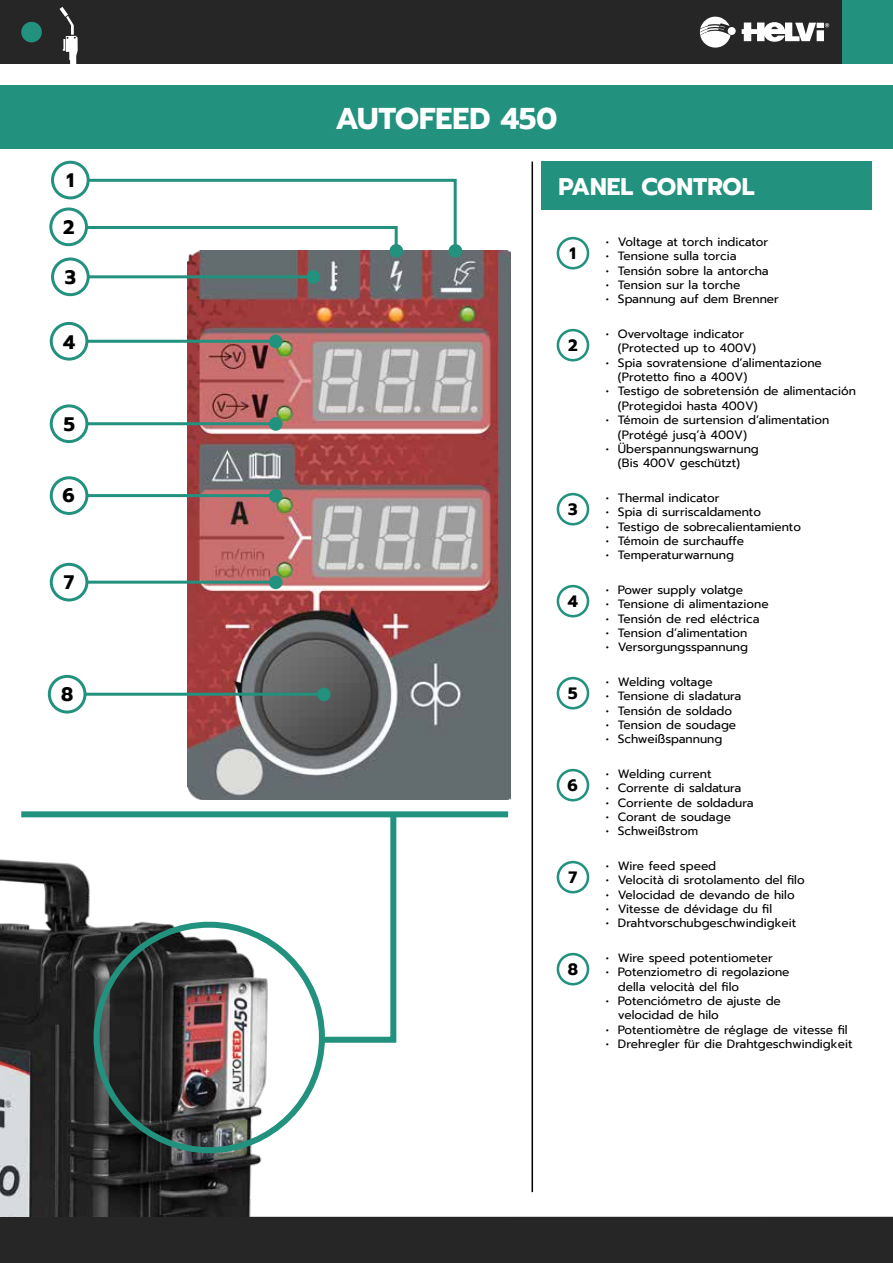
<style>
.page{position:relative;width:893px;height:1263px;background:#fff}
.page>*{position:absolute;margin:0;border:0;box-sizing:border-box;transform-origin:0 0}
.t1{font:700 30px "Prompt";color:#fff}
.t2{font:700 24px "Prompt";color:#fff}
.t3{font:700 19.5px "Prompt";color:#000}
.t4{font:700 16.5px "Prompt";color:#000}
.t5{font:12px/14.4px "Prompt";color:#000}
</style>
<div class="page">
<div style="left:0;top:85px;width:893px;height:64px;background:#22917e"></div>
<div style="left:0;top:0;width:842px;height:64px;background:#262626"></div>
<div style="left:21px;top:22px;width:21px;height:20px;background:#22917e;border-radius:50%"></div>
<div style="left:842px;top:0;width:51px;height:64px;background:#22917e"></div>
<svg style="left:700px;top:16px;width:36px;height:32px"></svg>
<svg style="left:742px;top:22px;width:87px;height:20px"></svg>
<svg style="left:60px;top:7px;width:18px;height:57px"></svg>
<div style="left:0;top:1217px;width:893px;height:46px;background:#262626"></div>
<div style="left:541px;top:162px;width:331px;height:48px;background:#22917e"></div>
<hr style="left:531px;top:162px;width:2px;height:1030px;background:#000">
<img style="left:187px;top:251px;width:323px;height:548px">
<div style="left:449px;top:244px;width:13px;height:14px;background:#22917e;border-radius:50%"></div>
<div style="left:51px;top:161px;width:39px;height:38px;border:3px solid #22917e;border-radius:50%"></div>
<svg style="left:83px;top:177px;width:375px;height:82px"></svg>
<div style="left:389px;top:244px;width:14px;height:14px;background:#22917e;border-radius:50%"></div>
<div style="left:49px;top:207px;width:39px;height:39px;border:3px solid #22917e;border-radius:50%"></div>
<hr style="left:89px;top:275px;width:224px;height:3px;background:#22917e">
<div style="left:306px;top:270px;width:14px;height:14px;background:#22917e;border-radius:50%"></div>
<div style="left:51px;top:257px;width:39px;height:39px;border:3px solid #22917e;border-radius:50%"></div>
<hr style="left:87px;top:340px;width:189px;height:3px;background:#22917e">
<div style="left:269px;top:335px;width:14px;height:13px;background:#22917e;border-radius:50%"></div>
<div style="left:50px;top:322px;width:38px;height:39px;border:3px solid #22917e;border-radius:50%"></div>
<hr style="left:87px;top:422px;width:189px;height:3px;background:#22917e">
<div style="left:269px;top:417px;width:14px;height:14px;background:#22917e;border-radius:50%"></div>
<div style="left:50px;top:404px;width:38px;height:39px;border:3px solid #22917e;border-radius:50%"></div>
<hr style="left:87px;top:494px;width:189px;height:3px;background:#22917e">
<div style="left:269px;top:489px;width:14px;height:14px;background:#22917e;border-radius:50%"></div>
<div style="left:50px;top:476px;width:38px;height:39px;border:3px solid #22917e;border-radius:50%"></div>
<hr style="left:87px;top:581px;width:189px;height:3px;background:#22917e">
<div style="left:269px;top:575px;width:14px;height:14px;background:#22917e;border-radius:50%"></div>
<div style="left:50px;top:563px;width:38px;height:38px;border:3px solid #22917e;border-radius:50%"></div>
<hr style="left:85px;top:693px;width:239px;height:3px;background:#22917e">
<div style="left:317px;top:688px;width:14px;height:13px;background:#22917e;border-radius:50%"></div>
<div style="left:48px;top:675px;width:39px;height:38px;border:3px solid #22917e;border-radius:50%"></div>
<div style="left:557px;top:237px;width:32px;height:32px;border:3px solid #22917e;border-radius:50%"></div>
<div style="left:557px;top:329px;width:32px;height:32px;border:3px solid #22917e;border-radius:50%"></div>
<div style="left:557px;top:493px;width:32px;height:32px;border:3px solid #22917e;border-radius:50%"></div>
<div style="left:557px;top:585px;width:32px;height:32px;border:3px solid #22917e;border-radius:50%"></div>
<div style="left:557px;top:677px;width:32px;height:32px;border:3px solid #22917e;border-radius:50%"></div>
<div style="left:557px;top:769px;width:32px;height:32px;border:3px solid #22917e;border-radius:50%"></div>
<div style="left:557px;top:861px;width:32px;height:32px;border:3px solid #22917e;border-radius:50%"></div>
<div style="left:557px;top:953px;width:32px;height:32px;border:3px solid #22917e;border-radius:50%"></div>
<img style="left:0;top:859px;width:287px;height:357px">
<div style="left:94px;top:922px;width:231px;height:231px;border:6px solid #22917e;border-radius:50%"></div>
<svg style="left:317px;top:817px;width:82px;height:229px"></svg>
<div style="left:21px;top:811px;width:487px;height:6px;background:#22917e"></div>
<h3 class="t3" style="left:66px;top:166px;width:9px">1</h3>
<h3 class="t3" style="left:63px;top:213px;width:13px">2</h3>
<h3 class="t3" style="left:65px;top:262px;width:13px">3</h3>
<h3 class="t3" style="left:63px;top:327px;width:13px">4</h3>
<h3 class="t3" style="left:64px;top:409px;width:13px">5</h3>
<h3 class="t3" style="left:62px;top:481px;width:14px">6</h3>
<h3 class="t3" style="left:64px;top:568px;width:12px">7</h3>
<h3 class="t3" style="left:61px;top:680px;width:14px">8</h3>
<h1 class="t1" style="left:336px;top:96px;width:223px">AUTOFEED 450</h1>
<h2 class="t2" style="left:558px;top:169px;width:197px">PANEL CONTROL</h2>
<h3 class="t4" style="left:570px;top:241px;width:8px">1</h3>
<p class="t5" style="left:606px;top:234px;width:164px">• Voltage at torch indicator</p>
<p class="t5" style="left:606px;top:249px;width:132px">• Tensione sulla torcia</p>
<p class="t5" style="left:606px;top:263px;width:164px">• Tensión sobre la antorcha</p>
<p class="t5" style="left:606px;top:278px;width:136px">• Tension sur la torche</p>
<p class="t5" style="left:606px;top:292px;width:175px">• Spannung auf dem Brenner</p>
<h3 class="t4" style="left:568px;top:333px;width:11px">2</h3>
<p class="t5" style="left:618px;top:326px;width:140px;text-indent:-12px">• Overvoltage indicator (Protected up to 400V)</p>
<p class="t5" style="left:618px;top:355px;width:205px;text-indent:-12px">• Spia sovratensione d’alimentazione (Protetto fino a 400V)</p>
<p class="t5" style="left:618px;top:384px;width:239px;text-indent:-12px">• Testigo de sobretensión de alimentación (Protegidoi hasta 400V)</p>
<p class="t5" style="left:618px;top:413px;width:213px;text-indent:-12px">• Témoin de surtension d’alimentation (Protégé jusq’à 400V)</p>
<p class="t5" style="left:606px;top:442px;width:154px;text-align:center">• Überspannungswarnung (Bis 400V geschützt)</p>
<h3 class="t4" style="left:568px;top:497px;width:11px">3</h3>
<p class="t5" style="left:606px;top:490px;width:115px">• Thermal indicator</p>
<p class="t5" style="left:606px;top:505px;width:157px">• Spia di surriscaldamento</p>
<p class="t5" style="left:606px;top:519px;width:196px">• Testigo de sobrecalientamiento</p>
<p class="t5" style="left:606px;top:534px;width:139px">• Témoin de surchauffe</p>
<p class="t5" style="left:606px;top:548px;width:130px">• Temperaturwarnung</p>
<h3 class="t4" style="left:568px;top:589px;width:12px">4</h3>
<h3 class="t4" style="left:568px;top:681px;width:11px">5</h3>
<h3 class="t4" style="left:568px;top:773px;width:12px">6</h3>
<h3 class="t4" style="left:568px;top:865px;width:10px">7</h3>
<h3 class="t4" style="left:568px;top:957px;width:12px">8</h3>
<p class="t5" style="left:606px;top:582px;width:139px">• Power supply volatge</p>
<p class="t5" style="left:606px;top:597px;width:164px">• Tensione di alimentazione</p>
<p class="t5" style="left:606px;top:611px;width:155px">• Tensión de red eléctrica</p>
<p class="t5" style="left:606px;top:626px;width:143px">• Tension d’alimentation</p>
<p class="t5" style="left:606px;top:640px;width:144px">• Versorgungsspannung</p>
<p class="t5" style="left:606px;top:674px;width:108px">• Welding voltage</p>
<p class="t5" style="left:606px;top:689px;width:137px">• Tensione di sladatura</p>
<p class="t5" style="left:606px;top:703px;width:128px">• Tensión de soldado</p>
<p class="t5" style="left:606px;top:718px;width:132px">• Tension de soudage</p>
<p class="t5" style="left:606px;top:732px;width:118px">• Schweißspannung</p>
<p class="t5" style="left:606px;top:766px;width:107px">• Welding current</p>
<p class="t5" style="left:606px;top:781px;width:137px">• Corrente di saldatura</p>
<p class="t5" style="left:606px;top:795px;width:149px">• Corriente de soldadura</p>
<p class="t5" style="left:606px;top:810px;width:127px">• Corant de soudage</p>
<p class="t5" style="left:606px;top:824px;width:94px">• Schweißstrom</p>
<p class="t5" style="left:606px;top:858px;width:112px">• Wire feed speed</p>
<p class="t5" style="left:606px;top:873px;width:200px">• Velocità di srotolamento del filo</p>
<p class="t5" style="left:606px;top:887px;width:190px">• Velocidad de devando de hilo</p>
<p class="t5" style="left:606px;top:902px;width:168px">• Vitesse de dévidage du fil</p>
<p class="t5" style="left:606px;top:916px;width:192px">• Drahtvorschubgeschwindigkeit</p>
<p class="t5" style="left:606px;top:950px;width:168px">• Wire speed potentiometer</p>
<p class="t5" style="left:618px;top:965px;width:173px;text-indent:-12px">• Potenziometro di regolazione della velocità del filo</p>
<p class="t5" style="left:618px;top:994px;width:164px;text-indent:-12px">• Potenciómetro de ajuste de velocidad de hilo</p>
<p class="t5" style="left:606px;top:1022px;width:243px">• Potentiomètre de réglage de vitesse fil</p>
<p class="t5" style="left:606px;top:1037px;width:248px">• Drehregler für die Drahtgeschwindigkeit</p>
</div>
